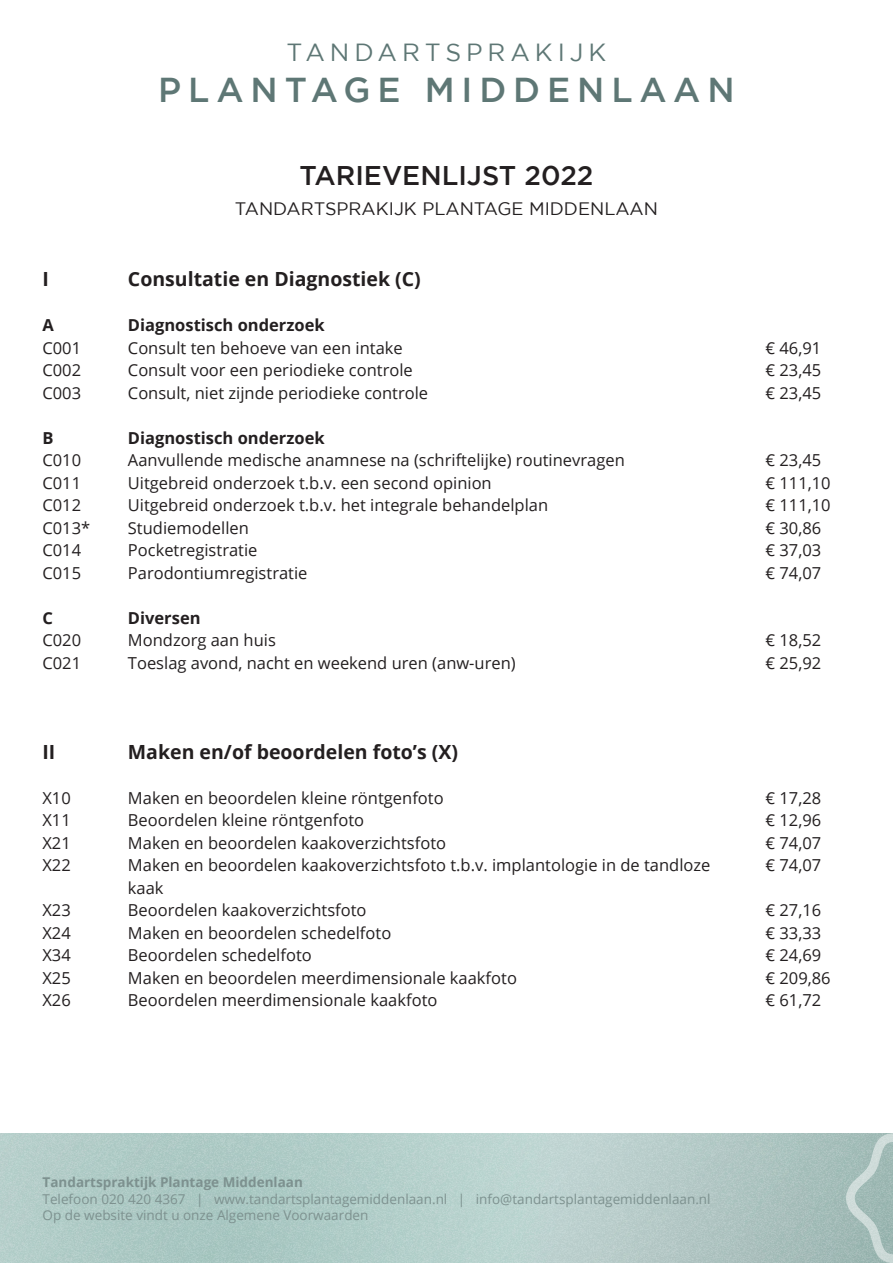
<style>
.page{position:relative;width:893px;height:1263px;background:#fff}
.page>*{position:absolute;margin:0;border:0;box-sizing:border-box;transform-origin:0 0}
.t1{font:500 34.5px "Gotham";letter-spacing:.2em;color:#5e7775}
.t2{font:500 27px "Gotham";color:#231f20}
.Subtitle{font:24.75px "Gotham";letter-spacing:.2em;color:#5e7775}
.Body_text{font:700 19.5px "Open Sans";color:#231f20}
.Subtitle-2{font:18px "Gotham";color:#231f20}
.Body_text-2{font:16.5px "Open Sans";color:#231f20}
.Body_text-3{font:700 16.5px "Open Sans";color:#231f20}
.Infos{font:13.5px/16.5px "Open Sans";color:#7d918f}
.t3{font:700 13.5px "Open Sans";color:#7d918f}
</style>
<div class="page">
<img style="left:0;top:1133px;width:846px;height:130px">
<svg style="left:846px;top:1133px;width:47px;height:130px;background:#a9c0bc"></svg>
<p class="Subtitle" style="left:287px;top:38px;width:321px">TANDARTSPRAKIJK</p>
<p class="t1" style="left:158px;top:71px;width:578px">PLANTAGE MIDDENLAAN</p>
<p class="t2" style="left:299px;top:160px;width:296px">TARIEVENLIJST 2022</p>
<p class="Subtitle-2" style="left:235px;top:199px;width:425px">TANDARTSPRAKIJK PLANTAGE MIDDENLAAN</p>
<p class="Body_text" style="left:42px;top:265px;width:8px">I</p>
<p class="Body_text" style="left:128px;top:265px;width:294px">Consultatie en Diagnostiek (C)</p>
<p class="Body_text-3" style="left:42px;top:314px;width:13px">A</p>
<p class="Body_text-3" style="left:128px;top:314px;width:198px">Diagnostisch onderzoek</p>
<p class="Body_text-2" style="left:42px;top:336px;width:40px">C001</p>
<p class="Body_text-2" style="left:128px;top:336px;width:276px">Consult ten behoeve van een intake</p>
<p class="Body_text-2" style="left:765px;top:336px;width:57px">€ 46,91</p>
<p class="Body_text-2" style="left:42px;top:359px;width:40px">C002</p>
<p class="Body_text-2" style="left:128px;top:359px;width:286px">Consult voor een periodieke controle</p>
<p class="Body_text-2" style="left:765px;top:359px;width:57px">€ 23,45</p>
<p class="Body_text-2" style="left:42px;top:381px;width:40px">C003</p>
<p class="Body_text-2" style="left:128px;top:381px;width:302px">Consult, niet zijnde periodieke controle</p>
<p class="Body_text-2" style="left:765px;top:381px;width:57px">€ 23,45</p>
<p class="Body_text-3" style="left:42px;top:426px;width:13px">B</p>
<p class="Body_text-3" style="left:128px;top:426px;width:198px">Diagnostisch onderzoek</p>
<p class="Body_text-2" style="left:42px;top:449px;width:40px">C010</p>
<p class="Body_text-2" style="left:128px;top:449px;width:498px">Aanvullende medische anamnese na (schriftelijke) routinevragen</p>
<p class="Body_text-2" style="left:765px;top:449px;width:57px">€ 23,45</p>
<p class="Body_text-2" style="left:42px;top:471px;width:40px">C011</p>
<p class="Body_text-2" style="left:128px;top:471px;width:365px">Uitgebreid onderzoek t.b.v. een second opinion</p>
<p class="Body_text-2" style="left:765px;top:471px;width:67px">€ 111,10</p>
<p class="Body_text-2" style="left:42px;top:494px;width:40px">C012</p>
<p class="Body_text-2" style="left:128px;top:494px;width:422px">Uitgebreid onderzoek t.b.v. het integrale behandelplan</p>
<p class="Body_text-2" style="left:765px;top:494px;width:67px">€ 111,10</p>
<p class="Body_text-2" style="left:42px;top:516px;width:49px">C013*</p>
<p class="Body_text-2" style="left:128px;top:516px;width:122px">Studiemodellen</p>
<p class="Body_text-2" style="left:765px;top:516px;width:57px">€ 30,86</p>
<p class="Body_text-2" style="left:42px;top:539px;width:40px">C014</p>
<p class="Body_text-2" style="left:128px;top:539px;width:131px">Pocketregistratie</p>
<p class="Body_text-2" style="left:765px;top:539px;width:57px">€ 37,03</p>
<p class="Body_text-2" style="left:42px;top:561px;width:40px">C015</p>
<p class="Body_text-2" style="left:128px;top:561px;width:181px">Parodontiumregistratie</p>
<p class="Body_text-2" style="left:765px;top:561px;width:57px">€ 74,07</p>
<p class="Body_text-3" style="left:42px;top:606px;width:12px">C</p>
<p class="Body_text-3" style="left:128px;top:606px;width:74px">Diversen</p>
<p class="Body_text-2" style="left:42px;top:629px;width:40px">C020</p>
<p class="Body_text-2" style="left:128px;top:629px;width:149px">Mondzorg aan huis</p>
<p class="Body_text-2" style="left:765px;top:629px;width:57px">€ 18,52</p>
<p class="Body_text-2" style="left:42px;top:651px;width:40px">C021</p>
<p class="Body_text-2" style="left:128px;top:651px;width:389px">Toeslag avond, nacht en weekend uren (anw-uren)</p>
<p class="Body_text-2" style="left:765px;top:651px;width:57px">€ 25,92</p>
<p class="Body_text" style="left:42px;top:738px;width:14px">II</p>
<p class="Body_text" style="left:128px;top:738px;width:332px">Maken en/of beoordelen foto’s (X)</p>
<p class="Body_text-2" style="left:42px;top:786px;width:30px">X10</p>
<p class="Body_text-2" style="left:128px;top:786px;width:317px">Maken en beoordelen kleine röntgenfoto</p>
<p class="Body_text-2" style="left:765px;top:786px;width:57px">€ 17,28</p>
<p class="Body_text-2" style="left:42px;top:809px;width:30px">X11</p>
<p class="Body_text-2" style="left:128px;top:809px;width:238px">Beoordelen kleine röntgenfoto</p>
<p class="Body_text-2" style="left:765px;top:809px;width:57px">€ 12,96</p>
<p class="Body_text-2" style="left:42px;top:831px;width:30px">X21</p>
<p class="Body_text-2" style="left:128px;top:831px;width:320px">Maken en beoordelen kaakoverzichtsfoto</p>
<p class="Body_text-2" style="left:765px;top:831px;width:57px">€ 74,07</p>
<p class="Body_text-2" style="left:42px;top:854px;width:30px">X22</p>
<p class="Body_text-2" style="left:128px;top:854px;width:584px">Maken en beoordelen kaakoverzichtsfoto t.b.v. implantologie in de tandloze</p>
<p class="Body_text-2" style="left:765px;top:854px;width:57px">€ 74,07</p>
<p class="Body_text-2" style="left:128px;top:876px;width:37px">kaak</p>
<p class="Body_text-2" style="left:42px;top:899px;width:30px">X23</p>
<p class="Body_text-2" style="left:128px;top:899px;width:240px">Beoordelen kaakoverzichtsfoto</p>
<p class="Body_text-2" style="left:765px;top:899px;width:57px">€ 27,16</p>
<p class="Body_text-2" style="left:42px;top:921px;width:30px">X24</p>
<p class="Body_text-2" style="left:128px;top:921px;width:265px">Maken en beoordelen schedelfoto</p>
<p class="Body_text-2" style="left:765px;top:921px;width:57px">€ 33,33</p>
<p class="Body_text-2" style="left:42px;top:944px;width:30px">X34</p>
<p class="Body_text-2" style="left:128px;top:944px;width:185px">Beoordelen schedelfoto</p>
<p class="Body_text-2" style="left:765px;top:944px;width:57px">€ 24,69</p>
<p class="Body_text-2" style="left:42px;top:966px;width:30px">X25</p>
<p class="Body_text-2" style="left:128px;top:966px;width:391px">Maken en beoordelen meerdimensionale kaakfoto</p>
<p class="Body_text-2" style="left:765px;top:966px;width:67px">€ 209,86</p>
<p class="Body_text-2" style="left:42px;top:989px;width:30px">X26</p>
<p class="Body_text-2" style="left:128px;top:989px;width:311px">Beoordelen meerdimensionale kaakfoto</p>
<p class="Body_text-2" style="left:765px;top:989px;width:57px">€ 61,72</p>
<p class="t3" style="left:43px;top:1173px;width:262px">Tandartspraktijk Plantage Middenlaan</p>
<p class="Infos" style="left:43px;top:1190px;width:669px">Telefoon 020 420 4367 | www.tandartsplantagemiddenlaan.nl | info@tandartsplantagemiddenlaan.nl<br>Op de website vindt u onze Algemene Voorwaarden</p>
</div>
